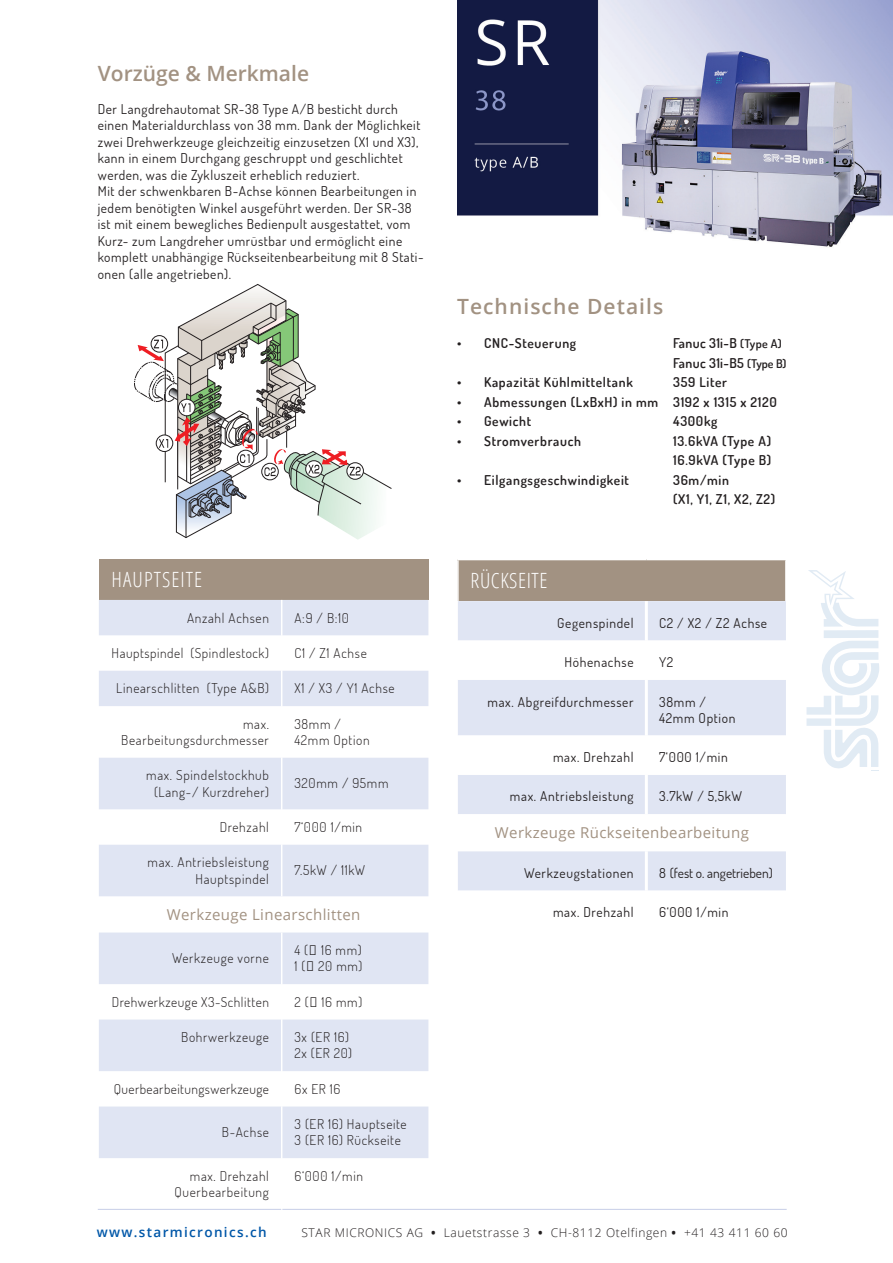
<style>
.page{position:relative;width:893px;height:1263px;background:#fff}
.page>*{position:absolute;margin:0;border:0;box-sizing:border-box;transform-origin:0 0}
.t1{font:600 21px "Open Sans";letter-spacing:.05em;color:#a29282}
.t2{font:600 21px "Open Sans";color:#a29282}
.t3{font:300 condensed 21px "Open Sans";letter-spacing:.05em;color:#fff}
.t4{font:300 condensed 21px "Open Sans";letter-spacing:.025em;color:#fff}
.t5{font:15px "Open Sans";letter-spacing:.025em;color:#a29282}
.t6{font:13.5px/16.5px "Dosis";letter-spacing:.04em;color:#231f20}
.t7{font:300 13.5px "Dosis";letter-spacing:.05em;color:#231f20}
.t8{font:600 13.5px "Dosis";letter-spacing:.05em;color:#231f20}
.t9{font:600 13.5px "Dosis";letter-spacing:.025em;color:#231f20}
.t10{font:300 13.5px "Dosis";letter-spacing:.03em;color:#231f20}
.t11{font:600 13.5px "Open Sans";letter-spacing:.1em;color:#0157a8}
.t12{font:13.5px "Dosis";color:#231f20}
.t13{font:300 12px "Open Sans";letter-spacing:.05em;color:#231f20}
.s1{font-family:"Open Sans"}
.s2{font-size:12px}
.s3{font-weight:700}
</style>
<div class="page">
<svg style="left:806px;top:570px;width:73px;height:201px"></svg>
<hr style="left:98px;top:1209px;width:689px;height:1px;background:#c7cee7">
<svg style="left:134px;top:284px;width:258px;height:256px"></svg>
<img style="left:457px;top:0;width:436px;height:247px">
<div style="left:99px;top:559px;width:329px;height:41px;background:#a29282"></div>
<svg style="left:99px;top:600px;width:329px;height:558px;fill:#e0e5f3"></svg>
<hr style="left:281px;top:600px;width:1px;height:35px;background:#fff">
<hr style="left:281px;top:635px;width:1px;height:36px;background:#fff">
<hr style="left:281px;top:671px;width:1px;height:35px;background:#fff">
<hr style="left:281px;top:706px;width:1px;height:52px;background:#fff">
<hr style="left:281px;top:758px;width:1px;height:51px;background:#fff">
<hr style="left:281px;top:809px;width:1px;height:36px;background:#fff">
<hr style="left:281px;top:845px;width:1px;height:51px;background:#fff">
<hr style="left:281px;top:932px;width:1px;height:52px;background:#fff">
<hr style="left:281px;top:984px;width:1px;height:35px;background:#fff">
<hr style="left:281px;top:1019px;width:1px;height:52px;background:#fff">
<hr style="left:281px;top:1071px;width:1px;height:35px;background:#fff">
<hr style="left:281px;top:1106px;width:1px;height:52px;background:#fff">
<hr style="left:281px;top:1158px;width:1px;height:52px;background:#fff">
<div style="left:458px;top:559px;width:328px;height:42px;background:#a29282"></div>
<div style="left:458px;top:601px;width:328px;height:39px;background:#e0e5f3"></div>
<svg style="left:458px;top:680px;width:328px;height:211px;fill:#e0e5f3"></svg>
<hr style="left:645px;top:601px;width:3px;height:39px;background:#fff">
<hr style="left:645px;top:680px;width:3px;height:55px;background:#fff">
<hr style="left:645px;top:735px;width:3px;height:40px;background:#fff">
<hr style="left:645px;top:775px;width:3px;height:39px;background:#fff">
<hr style="left:645px;top:851px;width:3px;height:40px;background:#fff">
<hr style="left:457px;top:559px;width:189px;height:1px;background:#fff">
<hr style="left:457px;top:560px;width:2px;height:41px;background:#fff">
<hr style="left:646px;top:559px;width:141px;height:1px;background:#fff">
<hr style="left:785px;top:560px;width:2px;height:41px;background:#fff">
<p class="t2" style="left:98px;top:59px;width:213px">Vorzüge &amp; Merkmale</p>
<p class="t6" style="left:98px;top:100px;width:324px">Der Langdrehautomat SR-38 Type A/B besticht durch einen Materialdurchlass von 38 mm. Dank der Möglichkeit zwei Drehwerkzeuge gleichzeitig einzusetzen (X1 und X3), kann in einem Durchgang geschruppt und geschlichtet werden, was die Zykluszeit erheblich reduziert.</p>
<p class="t6" style="left:98px;top:183px;width:327px">Mit der schwenkbaren B-Achse können Bearbeitungen in jedem benötigten Winkel ausgeführt werden. Der SR-38 ist mit einem bewegliches Bedienpult ausgestattet, vom Kurz- zum Langdreher umrüstbar und ermöglicht eine komplett unabhängige Rückseitenbearbeitung mit 8 Stati&shy;onen (alle angetrieben).</p>
<p class="t3" style="left:112px;top:565px;width:92px">HAUPTSEITE</p>
<p class="t7" style="left:187px;top:609px;width:83px">Anzahl Achsen</p>
<p class="t7" style="left:294px;top:609px;width:56px">A:9 / B:10</p>
<p class="t7" style="left:112px;top:644px;width:159px">Hauptspindel (Spindlestock)</p>
<p class="t7" style="left:294px;top:644px;width:74px">C1 / Z1 Achse</p>
<p class="t7" style="left:116px;top:679px;width:154px">Linearschlitten (Type A&amp;B)</p>
<p class="t7" style="left:294px;top:679px;width:102px">X1 / X3 / Y1 Achse</p>
<p class="t7" style="left:243px;top:715px;width:27px">max.</p>
<p class="t7" style="left:121px;top:731px;width:149px">Bearbeitungsdurchmesser</p>
<p class="t7" style="left:294px;top:715px;width:48px">38mm /</p>
<p class="t7" style="left:294px;top:731px;width:77px">42mm Option</p>
<p class="t7" style="left:146px;top:766px;width:124px">max. Spindelstockhub</p>
<p class="t7" style="left:154px;top:783px;width:116px">(Lang-/ Kurzdreher)</p>
<p class="t7" style="left:294px;top:775px;width:96px">320mm / 95mm</p>
<p class="t7" style="left:220px;top:818px;width:51px">Drehzahl</p>
<p class="t7" style="left:294px;top:818px;width:69px">7‘000 1/min</p>
<p class="t7" style="left:148px;top:853px;width:123px">max. Antriebsleistung</p>
<p class="t7" style="left:196px;top:870px;width:75px">Hauptspindel</p>
<p class="t7" style="left:294px;top:862px;width:72px">7.5kW / 11kW</p>
<p class="t5" style="left:167px;top:904px;width:195px">Werkzeuge Linearschlitten</p>
<p class="t7" style="left:172px;top:949px;width:98px">Werkzeuge vorne</p>
<p class="t7" style="left:294px;top:941px;width:69px">4 (<span class="s1">□</span> 16 mm)</p>
<p class="t7" style="left:294px;top:957px;width:70px">1 (<span class="s1">□</span> 20 mm)</p>
<p class="t7" style="left:112px;top:993px;width:159px">Drehwerkzeuge X3-Schlitten</p>
<p class="t7" style="left:294px;top:993px;width:69px">2 (<span class="s1">□</span> 16 mm)</p>
<p class="t7" style="left:181px;top:1028px;width:89px">Bohrwerkzeuge</p>
<p class="t7" style="left:294px;top:1028px;width:56px">3x (ER 16)</p>
<p class="t7" style="left:294px;top:1044px;width:59px">2x (ER 20)</p>
<p class="t10" style="left:114px;top:1080px;width:157px">Querbearbeitungswerkzeuge</p>
<p class="t7" style="left:294px;top:1080px;width:47px">6x ER 16</p>
<p class="t7" style="left:222px;top:1123px;width:49px">B-Achse</p>
<p class="t7" style="left:294px;top:1115px;width:114px">3 (ER 16) Hauptseite</p>
<p class="t7" style="left:294px;top:1131px;width:108px">3 (ER 16) Rückseite</p>
<p class="t7" style="left:190px;top:1167px;width:81px">max. Drehzahl</p>
<p class="t7" style="left:175px;top:1183px;width:96px">Querbearbeitung</p>
<p class="t7" style="left:294px;top:1167px;width:70px">6‘000 1/min</p>
<p class="t1" style="left:457px;top:291px;width:208px">Technische Details</p>
<p class="t8" style="left:457px;top:334px;width:121px">• CNC-Steuerung</p>
<p class="t9" style="left:673px;top:334px;width:110px">Fanuc 31i-B <span class="s2">(Type A)</span></p>
<p class="t9" style="left:673px;top:354px;width:115px">Fanuc 31i-B5 <span class="s2">(Type B)</span></p>
<p class="t8" style="left:457px;top:373px;width:177px">• Kapazität Kühlmitteltank</p>
<p class="t8" style="left:673px;top:373px;width:55px">359 Liter</p>
<p class="t8" style="left:457px;top:393px;width:321px">• Abmessungen (LxBxH) in mm 3192 x 1315 x 2120</p>
<p class="t8" style="left:457px;top:412px;width:76px">• Gewicht</p>
<p class="t8" style="left:673px;top:412px;width:46px">4300kg</p>
<p class="t8" style="left:457px;top:432px;width:125px">• Stromverbrauch</p>
<p class="t8" style="left:673px;top:432px;width:99px">13.6kVA (Type A)</p>
<p class="t8" style="left:673px;top:451px;width:100px">16.9kVA (Type B)</p>
<p class="t8" style="left:457px;top:471px;width:173px">• Eilgangsgeschwindigkeit</p>
<p class="t8" style="left:673px;top:471px;width:57px">36m/min</p>
<p class="t8" style="left:673px;top:490px;width:104px">(X1, Y1, Z1, X2, Z2)</p>
<p class="t4" style="left:471px;top:566px;width:78px">RÜCKSEITE</p>
<p class="t6" style="left:557px;top:614px;width:78px">Gegenspindel</p>
<p class="t6" style="left:659px;top:614px;width:110px">C2 / X2 / Z2 Achse</p>
<p class="t6" style="left:564px;top:654px;width:71px">Höhenachse</p>
<p class="t6" style="left:659px;top:654px;width:16px">Y2</p>
<p class="t6" style="left:487px;top:693px;width:148px">max. Abgreifdurchmesser</p>
<p class="t6" style="left:659px;top:693px;width:48px">38mm /</p>
<p class="t6" style="left:659px;top:709px;width:78px">42mm Option</p>
<p class="t6" style="left:553px;top:748px;width:82px">max. Drehzahl</p>
<p class="t6" style="left:659px;top:748px;width:70px">7‘000 1/min</p>
<p class="t6" style="left:510px;top:788px;width:125px">max. Antriebsleistung</p>
<p class="t6" style="left:659px;top:788px;width:84px">3.7kW / 5,5kW</p>
<p class="t5" style="left:495px;top:823px;width:255px">Werkzeuge Rückseitenbearbeitung</p>
<p class="t6" style="left:524px;top:864px;width:111px">Werkzeugstationen</p>
<p class="t12" style="left:659px;top:864px;width:115px">8 (fest o. angetrieben)</p>
<p class="t6" style="left:553px;top:904px;width:82px">max. Drehzahl</p>
<p class="t6" style="left:659px;top:904px;width:71px">6‘000 1/min</p>
<p class="t11" style="left:97px;top:1223px;width:171px">www.starmicronics.ch</p>
<p class="t13" style="left:301px;top:1225px;width:488px">STAR MICRONICS AG <span class="s3">•</span> Lauetstrasse 3 <span class="s3">•</span> CH-8112 Otelfingen <span class="s3">•</span> +41 43 411 60 60</p>
</div>
